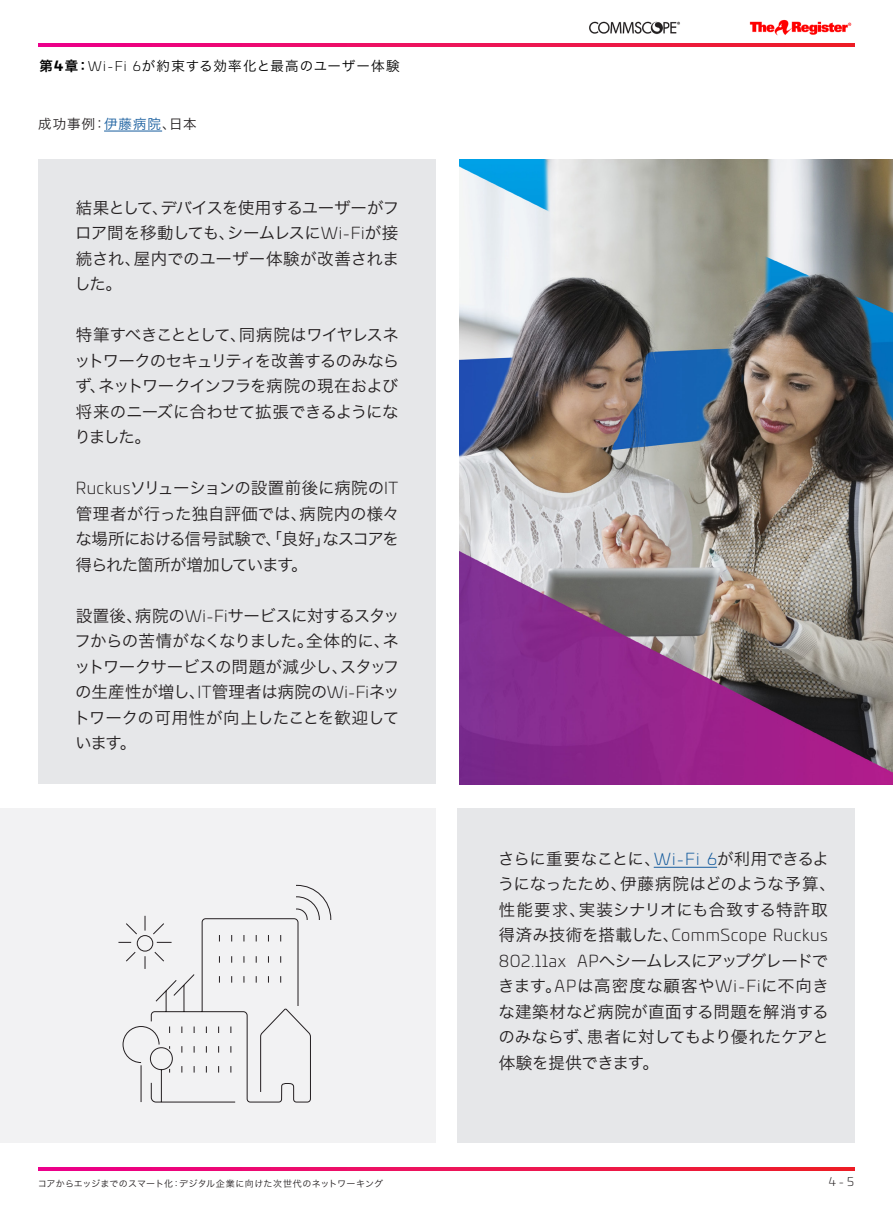
<style>
.page{position:relative;width:893px;height:1212px;background:#fff}
.page>*{position:absolute;margin:0;border:0;box-sizing:border-box;transform-origin:0 0}
.t1{font:16.5px/25.5px "Hira Kaku Pro W3";letter-spacing:-.015em;color:#231f20;text-align:justify}
.t2{font:13.5px "Hira Kaku Pro W3";letter-spacing:.07em;color:#000001}
.t3{font:13.5px "Hira Kaku Pro W3";letter-spacing:.075em;color:#231f20}
.t4{font:300 12px "Univia Pro";color:#231f20}
.t5{font:9px "Hira Kaku Pro W3";letter-spacing:.015em;color:#231f20}
.s1{font-family:"Hira Kaku Pro W6"}
.s2{font-family:"Univia Pro";font-weight:700}
.s3{font-family:"Univia Pro";font-weight:300}
.s4{color:#175d9e}
.s5{font-family:"Univia Pro";font-weight:300;color:#175d9e}
</style>
<div class="page">
<img style="left:749px;top:19px;width:103px;height:17px">
<img style="left:589px;top:21px;width:91px;height:14px">
<img style="left:38px;top:1167px;width:817px;height:3px">
<img style="left:38px;top:43px;width:817px;height:3px">
<div style="left:38px;top:159px;width:398px;height:625px;background:#e6e7e9"></div>
<div style="left:457px;top:808px;width:398px;height:334px;background:#e6e7e9"></div>
<hr style="left:654px;top:867px;width:63px;height:1px;background:#175d9e">
<img style="left:459px;top:159px;width:434px;height:625px">
<div style="left:0;top:808px;width:436px;height:334px;background:#f2f2f3"></div>
<svg style="left:118px;top:884px;width:214px;height:219px"></svg>
<hr style="left:104px;top:131px;width:58px;height:1px;background:#175d9e">
<p class="t2" style="left:39px;top:54px;width:362px"><span class="s1">第</span><span class="s2">4</span><span class="s1">章：</span><span class="s3">Wi-Fi 6</span>が約束する効率化と最高のユーザー体験</p>
<p class="t3" style="left:38px;top:112px;width:160px">成功事例：<span class="s4">伊藤病院</span>、日本</p>
<p class="t1" style="left:75px;top:193px;width:326px">結果として、デバイスを使用するユーザーがフロア間を移動しても、シームレスに<span class="s3">Wi-Fi</span>が接続され、屋内でのユーザー体験が改善されました。</p>
<p class="t1" style="left:74px;top:321px;width:327px">特筆すべきこととして、同病院はワイヤレスネットワークのセキュリティを改善するのみならず、ネットワークインフラを病院の現在および将来のニーズに合わせて拡張できるようになりました。</p>
<p class="t1" style="left:75px;top:474px;width:326px"><span class="s3">Ruckus</span>ソリューションの設置前後に病院の<span class="s3">IT</span>管理者が行った独自評価では、病院内の様々な場所における信号試験で、「良好」なスコアを得られた箇所が増加しています。</p>
<p class="t1" style="left:74px;top:601px;width:327px">設置後、病院の<span class="s3">Wi-Fi</span>サービスに対するスタッフからの苦情がなくなりました。全体的に、ネットワークサービスの問題が減少し、スタッフの生産性が増し、<span class="s3">IT</span>管理者は病院の<span class="s3">Wi-Fi</span>ネットワークの可用性が向上したことを歓迎しています。</p>
<p class="t5" style="left:38px;top:1175px;width:347px">コアからエッジまでのスマート化：デジタル企業に向けた次世代のネットワーキング</p>
<p class="t1" style="left:498px;top:845px;width:340px;text-align:left">さらに重要なことに、<span class="s5">Wi-Fi 6</span>が利用できるようになったため、伊藤病院はどのような予算、性能要求、実装シナリオにも合致する特許取得済み技術を搭載した、<span class="s3">CommScope Ruckus<br>802.11ax AP</span>へシームレスにアップグレードできます。<span class="s3">AP</span>は高密度な顧客や<span class="s3">Wi-Fi</span>に不向きな建築材など病院が直面する問題を解消するのみならず、患者に対してもより優れたケアと体験を提供できます。</p>
<p class="t4" style="left:829px;top:1173px;width:27px">4 - 5</p>
</div>
